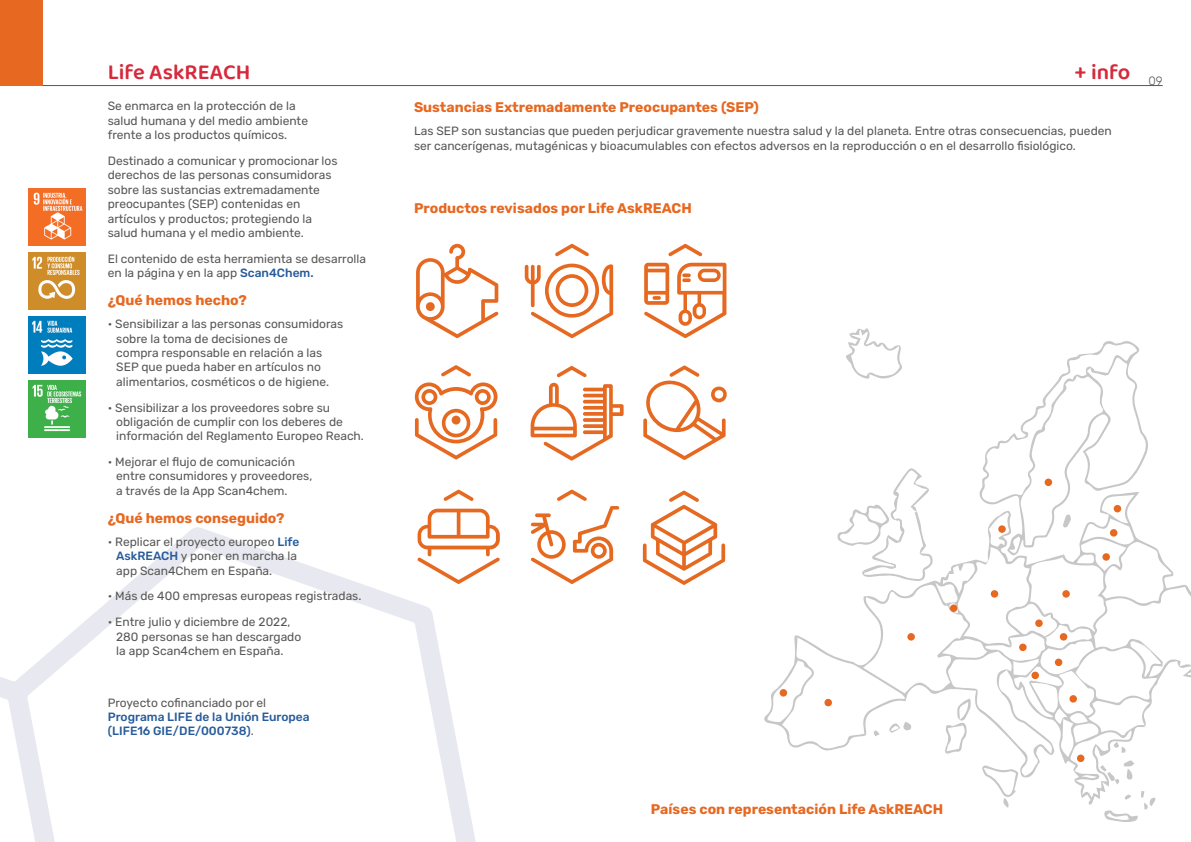
<style>
.page{position:relative;width:1191px;height:842px;background:#fff}
.page>*{position:absolute;margin:0;border:0;box-sizing:border-box;transform-origin:0 0}
.t1{font:22px "Baloo Bhaijaan 2";color:#d7293c}
.t2{font:700 14px "Rubik";color:#e66821}
.t3{font:12px/14.4px "Rubik";color:#575756}
.t4{font:500 12px/14.4px "Rubik";color:#275b9b}
.t5{font:300 12px "Rubik";color:#575756}
.s1{font-weight:500;color:#275b9b}
.s2{font-weight:400;color:#575756}
</style>
<div class="page">
<svg style="left:764px;top:544px;width:427px;height:261px"></svg>
<svg style="left:846px;top:328px;width:56px;height:51px"></svg>
<svg style="left:836px;top:468px;width:98px;height:114px"></svg>
<svg style="left:944px;top:698px;width:26px;height:56px"></svg>
<svg style="left:978px;top:341px;width:171px;height:215px"></svg>
<svg style="left:889px;top:722px;width:23px;height:11px"></svg>
<svg style="left:981px;top:765px;width:37px;height:43px"></svg>
<svg style="left:873px;top:730px;width:6px;height:6px"></svg>
<svg style="left:1113px;top:742px;width:13px;height:11px"></svg>
<svg style="left:1100px;top:760px;width:34px;height:25px"></svg>
<svg style="left:1104px;top:791px;width:51px;height:31px"></svg>
<svg style="left:948px;top:602px;width:11px;height:12px"></svg>
<div style="left:950px;top:604px;width:7px;height:8px;background:#e66821;border-radius:50%"></div>
<svg style="left:0;top:527px;width:476px;height:315px"></svg>
<svg style="left:643px;top:490px;width:82px;height:95px"></svg>
<svg style="left:530px;top:489px;width:89px;height:95px"></svg>
<svg style="left:417px;top:509px;width:83px;height:75px"></svg>
<svg style="left:443px;top:490px;width:31px;height:11px"></svg>
<svg style="left:643px;top:365px;width:84px;height:95px"></svg>
<svg style="left:530px;top:383px;width:93px;height:78px"></svg>
<svg style="left:556px;top:366px;width:31px;height:11px"></svg>
<svg style="left:415px;top:365px;width:82px;height:94px"></svg>
<svg style="left:668px;top:244px;width:34px;height:12px"></svg>
<svg style="left:644px;top:263px;width:82px;height:75px"></svg>
<svg style="left:555px;top:244px;width:34px;height:12px"></svg>
<svg style="left:525px;top:264px;width:88px;height:74px"></svg>
<svg style="left:416px;top:244px;width:82px;height:94px"></svg>
<hr style="left:43px;top:85px;width:1119px;height:1px;background:#575756">
<div style="left:0;top:0;width:43px;height:85px;background:#e66821"></div>
<img style="left:28px;top:380px;width:57px;height:57px">
<img style="left:28px;top:316px;width:57px;height:58px">
<img style="left:28px;top:253px;width:57px;height:57px">
<img style="left:28px;top:189px;width:57px;height:57px">
<h1 class="t1" style="left:108px;top:59px;width:144px">Life AskREACH</h1>
<p class="t3" style="left:108px;top:99px;width:202px">Se enmarca en la protección de la salud humana y del medio ambiente frente a los productos químicos.</p>
<p class="t3" style="left:108px;top:154px;width:231px">Destinado a comunicar y promocionar los derechos de las personas consumidoras sobre las sustancias extremadamente preocupantes (SEP) contenidas en artículos y productos; protegiendo la salud humana y el medio ambiente.</p>
<p class="t3" style="left:108px;top:252px;width:260px">El contenido de esta herramienta se desarrolla en la página y en la app <span class="s1">Scan4Chem.</span></p>
<p class="t2" style="left:108px;top:293px;width:140px">¿Qué hemos hecho?</p>
<p class="t3" style="left:116px;top:317px;width:228px;text-indent:-9px">• Sensibilizar a las personas consumidoras sobre la toma de decisiones de<br>compra responsable en relación a las SEP que pueda haber en artículos no alimentarios, cosméticos o de higiene.</p>
<p class="t3" style="left:116px;top:400px;width:249px;text-indent:-9px">• Sensibilizar a los proveedores sobre su obligación de cumplir con los deberes de información del Reglamento Europeo Reach.</p>
<p class="t3" style="left:116px;top:455px;width:197px;text-indent:-9px">• Mejorar el flujo de comunicación entre consumidores y proveedores, a través de la App Scan4chem.</p>
<p class="t2" style="left:108px;top:510px;width:178px">¿Qué hemos conseguido?</p>
<p class="t3" style="left:116px;top:535px;width:185px;text-indent:-9px">• Replicar el proyecto europeo <span class="s1">Life<br>AskREACH</span> y poner en marcha la app Scan4Chem en España.</p>
<p class="t3" style="left:108px;top:589px;width:255px">• Más de 400 empresas europeas registradas.</p>
<p class="t3" style="left:116px;top:615px;width:187px;text-indent:-9px">• Entre julio y diciembre de 2022,<br>280 personas se han descargado la app Scan4chem en España.</p>
<p class="t3" style="left:108px;top:695px;width:160px">Proyecto cofinanciado por el</p>
<p class="t4" style="left:108px;top:710px;width:203px">Programa LIFE de la Unión Europea (LIFE16 GIE/DE/000738)<span class="s2">.</span></p>
<h1 class="t1" style="left:1074px;top:59px;width:57px">+ info</h1>
<p class="t2" style="left:414px;top:100px;width:346px">Sustancias Extremadamente Preocupantes (SEP)</p>
<p class="t3" style="left:414px;top:124px;width:699px">Las SEP son sustancias que pueden perjudicar gravemente nuestra salud y la del planeta. Entre otras consecuencias, pueden ser cancerígenas, mutagénicas y bioacumulables con efectos adversos en la reproducción o en el desarrollo fisiológico.</p>
<p class="t5" style="left:1148px;top:74px;width:16px">09</p>
<p class="t2" style="left:414px;top:200px;width:279px">Productos revisados por Life AskREACH</p>
<p class="t2" style="left:651px;top:801px;width:294px">Países con representación Life AskREACH</p>
</div>
